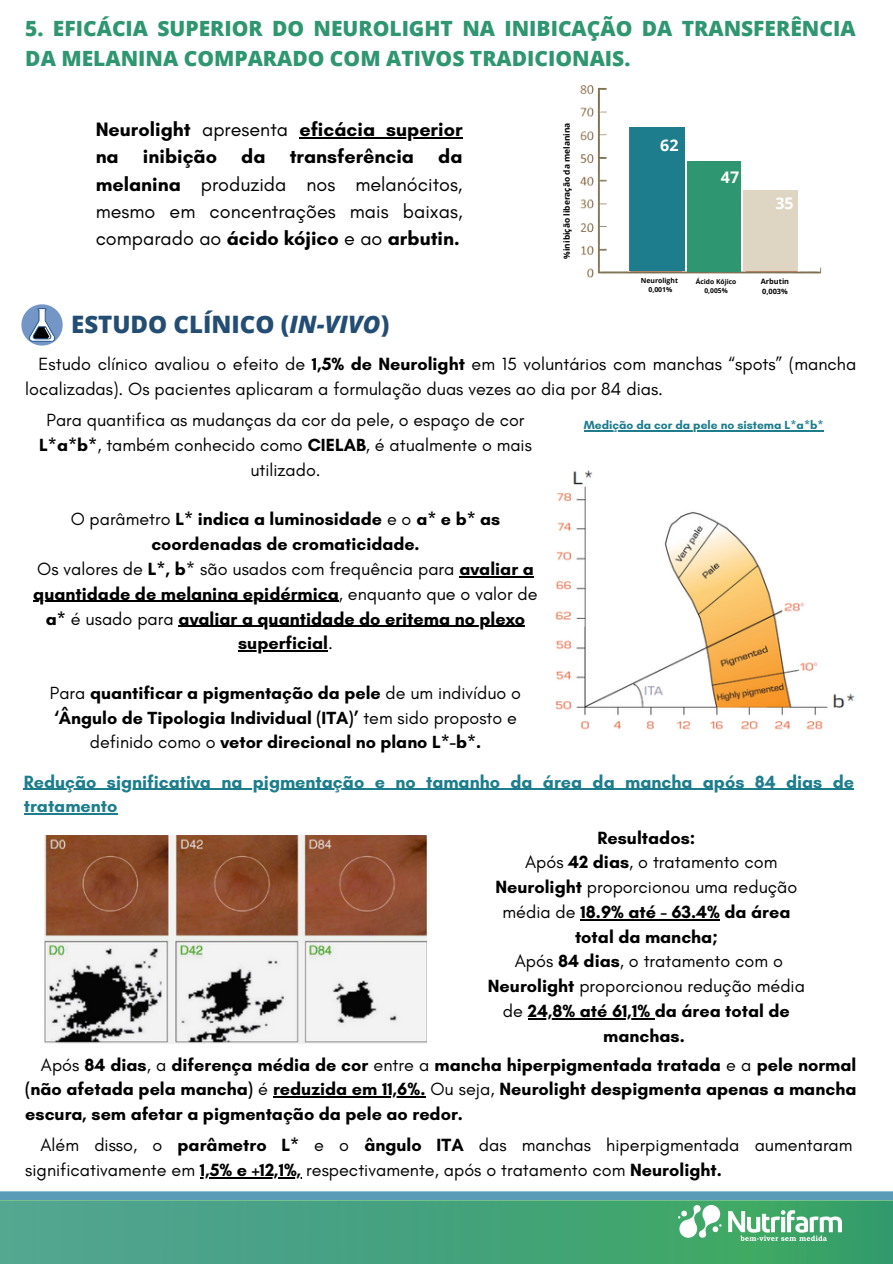
<style>
.page{position:relative;width:893px;height:1264px;background:#fff}
.page>*{position:absolute;margin:0;border:0;box-sizing:border-box;transform-origin:0 0}
.t1{font:800 24px "Open Sans";color:#234d73}
.t2{font:800 21px/29.2px "Open Sans";color:#2e9670}
.t3{font:700 19.8px/27.2px "Glacial Indifference";color:#000;text-align:justify}
.t4{font:700 18px/24.8px "Glacial Indifference";color:#000;text-align:center}
.t5{font:18px/24.8px "Glacial Indifference";color:#000}
.t6{font:700 18px/24.8px "Glacial Indifference";color:#1d7d8d}
.t7{font:700 17.85px/24.8px "Glacial Indifference";color:#000;text-align:center}
.t8{font:17.85px/24.8px "Glacial Indifference";color:#000;text-align:center}
.t9{font:700 16.05px "Open Sans";color:#fff}
.t10{font:700 12px "Glacial Indifference";color:#1d7d8d}
.t11{font:700 8.4px "Open Sans";color:#000}
.t12{font:700 7.35px "Open Sans";color:#000}
.t13{font:700 6.9px "Open Sans";color:#000}
.t14{font:700 6.75px "Open Sans";color:#000}
.s1{font-weight:400}
.s2{font-style:italic}
.s3{font-weight:700}
</style>
<div class="page">
<svg style="left:0;top:1191px;width:892px;height:9px;background:#609eba"></svg>
<div style="left:0;top:1201px;width:892px;height:62px;background:linear-gradient(to right,#52a394,#38a362)"></div>
<img style="left:678px;top:1205px;width:162px;height:35px">
<svg style="left:21px;top:304px;width:42px;height:41px"></svg>
<img style="left:44px;top:835px;width:383px;height:208px">
<hr style="left:459px;top:576px;width:74px;height:1px;background:#000">
<hr style="left:33px;top:601px;width:306px;height:1px;background:#000">
<hr style="left:179px;top:625px;width:346px;height:1px;background:#000">
<hr style="left:238px;top:650px;width:90px;height:1px;background:#000">
<img style="left:555px;top:470px;width:300px;height:260px">
<hr style="left:299px;top:137px;width:163px;height:2px;background:#000">
<hr style="left:24px;top:788px;width:830px;height:1px;background:#1d7d8d">
<hr style="left:24px;top:813px;width:93px;height:1px;background:#1d7d8d">
<hr style="left:580px;top:919px;width:140px;height:1px;background:#000">
<hr style="left:528px;top:1018px;width:126px;height:1px;background:#000">
<hr style="left:200px;top:1177px;width:101px;height:1px;background:#000">
<hr style="left:273px;top:1096px;width:152px;height:1px;background:#000">
<hr style="left:584px;top:430px;width:239px;height:1px;background:#1d7d8d">
<img style="left:580px;top:85px;width:242px;height:193px">
<svg style="left:630px;top:127px;width:167px;height:151px"></svg>
<p class="t2" style="left:25px;top:13px;width:831px">5. EFICÁCIA SUPERIOR DO NEUROLIGHT NA INIBICAÇÃO DA TRANSFERÊNCIA<br>DA MELANINA COMPARADO COM ATIVOS TRADICIONAIS.</p>
<p class="t3" style="left:96px;top:116px;width:368px">Neurolight <span class="s1">apresenta</span> eficácia superior na inibição da transferência da melanina <span class="s1">produzida nos melanócitos, mesmo em concentrações mais baixas, comparado ao</span> ácido kójico <span class="s1">e ao</span> arbutin.</p>
<p class="t1" style="left:71px;top:308px;width:319px">ESTUDO CLÍNICO (<span class="s2">IN-VIVO</span>)</p>
<p class="t11" style="left:560px;top:259px;width:137px;rotate:-90deg">%inibição liberação da melanina</p>
<p class="t9" style="left:660px;top:133px;width:20px">62</p>
<p class="t9" style="left:720px;top:166px;width:20px">47</p>
<p class="t9" style="left:775px;top:192px;width:20px">35</p>
<p class="t13" style="left:641px;top:276px;width:39px">Neurolight</p>
<p class="t13" style="left:648px;top:285px;width:25px">0,001%</p>
<p class="t14" style="left:695px;top:277px;width:42px">Ácido Kójico</p>
<p class="t14" style="left:704px;top:286px;width:25px">0,005%</p>
<p class="t12" style="left:760px;top:276px;width:30px">Arbutin</p>
<p class="t12" style="left:762px;top:286px;width:27px">0,003%</p>
<p class="t5" style="left:25px;top:351px;width:832px;text-indent:13px">Estudo clínico avaliou o efeito de <span class="s3">1,5% de Neurolight</span> em 15 voluntários com manchas “spots” (mancha localizadas). Os pacientes aplicaram a formulação duas vezes ao dia por 84 dias.</p>
<p class="t8" style="left:39px;top:408px;width:494px">Para quantifica as mudanças da cor da pele, o espaço de cor<br><span class="s3">L*a*b*</span>, também conhecido como <span class="s3">CIELAB</span>, é atualmente o mais utilizado.</p>
<p class="t7" style="left:71px;top:507px;width:431px"><span class="s1">O parâmetro</span> L* indica a luminosidade <span class="s1">e o</span> a* e b* as coordenadas de cromaticidade.</p>
<p class="t4" style="left:33px;top:556px;width:506px"><span class="s1">Os valores de</span> L*, b<span class="s1">* são usados com frequência para</span> avaliar a quantidade de melanina epidérmica<span class="s1">, enquanto que o valor de </span>a* <span class="s1">é usado para</span> avaliar a quantidade do eritema no plexo superficial<span class="s1">.</span></p>
<p class="t7" style="left:50px;top:680px;width:472px"><span class="s1">Para</span> quantificar a pigmentação da pele <span class="s1">de um indivíduo o </span>‘Ângulo de Tipologia Individual (ITA)’ <span class="s1">tem sido proposto e definido como o</span> vetor direcional no plano L*-b*.</p>
<p class="t10" style="left:584px;top:418px;width:241px">Medição da cor da pele no sistema L*a*b*</p>
<p class="t6" style="left:24px;top:768px;width:831px">Redução significativa na pigmentação e no tamanho da área da mancha após 84 dias de tratamento</p>
<p class="t4" style="left:597px;top:824px;width:99px">Resultados:</p>
<p class="t4" style="left:495px;top:849px;width:303px"><span class="s1">Após</span> 42 dias<span class="s1">, o tratamento com<br></span>Neurolight <span class="s1">proporcionou uma redução média de</span> 18.9% até - 63.4% da área total da mancha;</p>
<p class="t4" style="left:488px;top:948px;width:318px"><span class="s1">Após</span> 84 dias<span class="s1">, o tratamento com o<br></span>Neurolight <span class="s1">proporcionou redução média de</span> 24,8% até 61,1% da área total de manchas.</p>
<p class="t4" style="left:25px;top:1051px;width:832px;text-align:justify;text-indent:16px"><span class="s1">Após</span> 84 dias<span class="s1">, a</span> diferença média de cor <span class="s1">entre a</span> mancha hiperpigmentada tratada <span class="s1">e a</span> pele normal (não afetada pela mancha) <span class="s1">é</span> reduzida em 11,6%. <span class="s1">Ou seja,</span> Neurolight despigmenta apenas a mancha escura, sem afetar a pigmentação da pele ao redor.</p>
<p class="t5" style="left:25px;top:1132px;width:828px;text-indent:15px">Além disso, o <span class="s3">parâmetro L*</span> e o <span class="s3">ângulo ITA</span> das manchas hiperpigmentada aumentaram significativamente em <span class="s3">1,5% e +12,1%,</span> respectivamente, após o tratamento com <span class="s3">Neurolight.</span></p>
</div>
